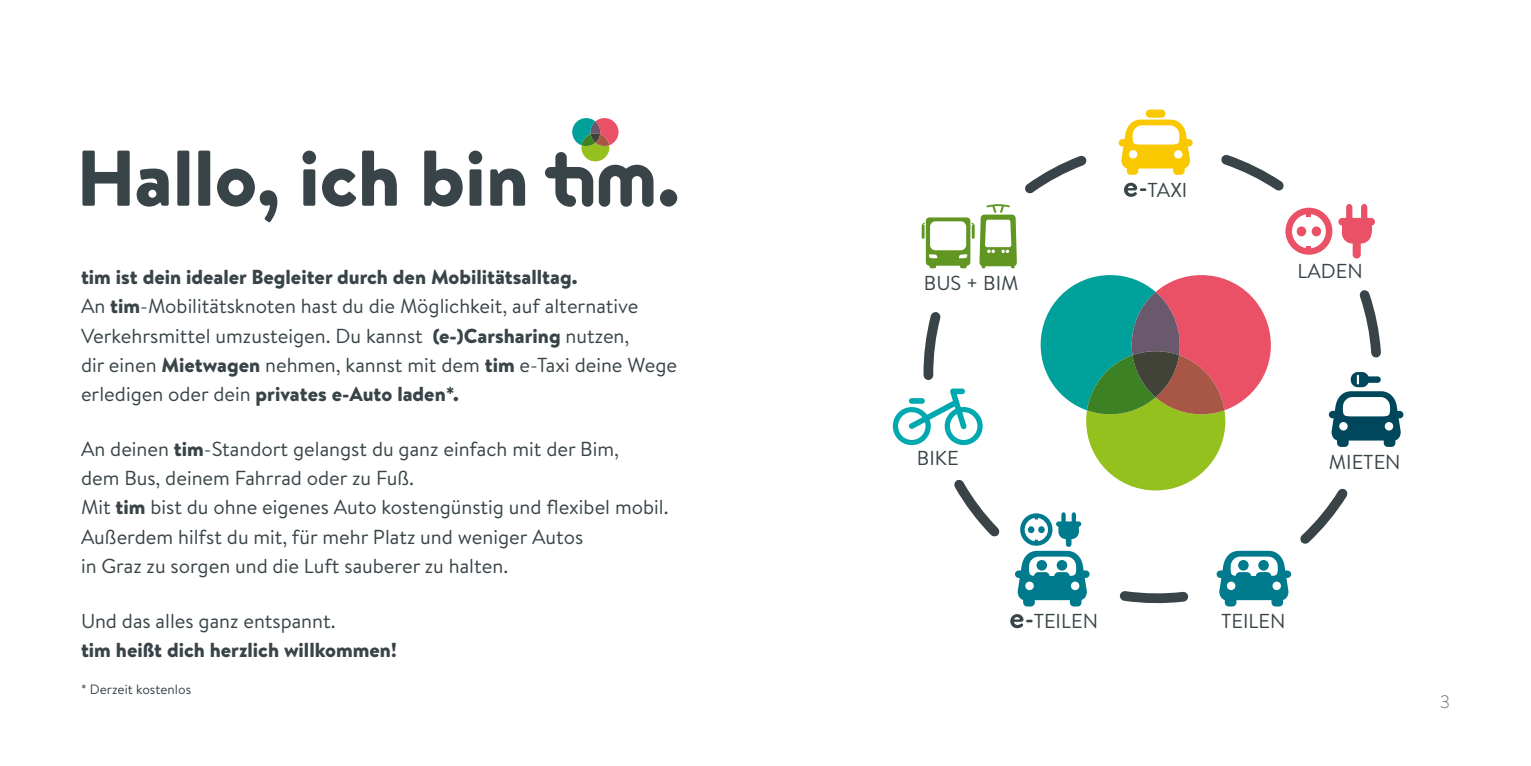
<style>
.page{position:relative;width:1531px;height:766px;background:#fff}
.page>*{position:absolute;margin:0;border:0;box-sizing:border-box;transform-origin:0 0}
.t1{font:900 78.75px "Brandon Text";color:#394448}
.t2{font:20.25px/29.2px "Brandon Text";color:#394448}
.t3{font:900 20.25px "Brandon Text";color:#394448}
.t4{font:300 18px "Brandon Text";color:#756b61}
.t5{font:13.5px "Brandon Text";color:#394448}
.s1{font-weight:900}
</style>
<div class="page">
<svg style="left:545px;top:118px;width:108px;height:89px"></svg>
<div style="left:1146px;top:109px;width:19px;height:9px;background:#f9c800;border-radius:4px"></div>
<svg style="left:893px;top:119px;width:510px;height:510px"></svg>
<h1 class="t1" style="left:76px;top:123px;width:454px">Hallo, ich bin</h1>
<h1 class="t1" style="left:657px;top:123px;width:24px">.</h1>
<p class="t2" style="left:81px;top:262px;width:597px"><span class="s1">tim ist dein idealer Begleiter durch den Mobilitätsalltag.<br></span>An <span class="s1">tim</span>-Mobilitätsknoten hast du die Möglichkeit, auf alternative Verkehrsmittel umzusteigen. Du kannst <span class="s1">(e-)Carsharing</span> nutzen,<br>dir einen <span class="s1">Mietwagen</span> nehmen, kannst mit dem <span class="s1">tim</span> e-Taxi deine Wege erledigen oder dein <span class="s1">privates e-Auto laden*.</span></p>
<p class="t2" style="left:81px;top:433px;width:589px">An deinen <span class="s1">tim</span>-Standort gelangst du ganz einfach mit der Bim,<br>dem Bus, deinem Fahrrad oder zu Fuß.<br>Mit <span class="s1">tim</span> bist du ohne eigenes Auto kostengünstig und flexibel mobil.<br>Außerdem hilfst du mit, für mehr Platz und weniger Autos<br>in Graz zu sorgen und die Luft sauberer zu halten.</p>
<p class="t2" style="left:81px;top:605px;width:256px">Und das alles ganz entspannt.</p>
<p class="t3" style="left:81px;top:635px;width:317px">tim heißt dich herzlich willkommen!</p>
<p class="t5" style="left:81px;top:680px;width:112px">* Derzeit kostenlos</p>
<p class="t2" style="left:924px;top:267px;width:96px">BUS + BIM</p>
<p class="t2" style="left:1147px;top:174px;width:41px">TAXI</p>
<p class="t2" style="left:1297px;top:256px;width:67px">LADEN</p>
<p class="t2" style="left:917px;top:442px;width:43px">BIKE</p>
<p class="t2" style="left:1329px;top:446px;width:73px">MIETEN</p>
<p class="t2" style="left:1033px;top:605px;width:66px">TEILEN</p>
<p class="t2" style="left:1221px;top:605px;width:66px">TEILEN</p>
<p class="t4" style="left:1439px;top:689px;width:12px">3</p>
</div>
